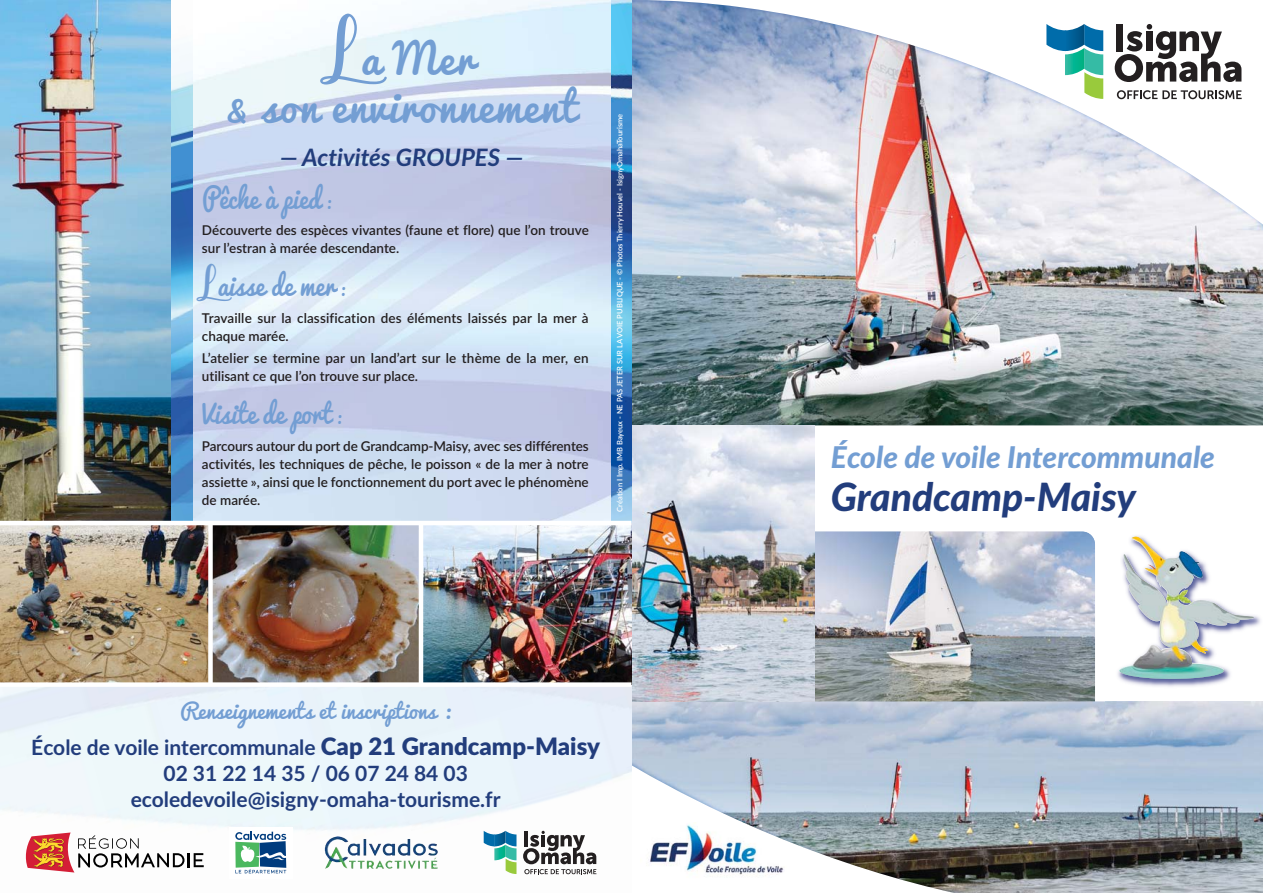
<style>
.page{position:relative;width:1263px;height:893px;background:#fff}
.page>*{position:absolute;margin:0;border:0;box-sizing:border-box;transform-origin:0 0}
.t1{font:42px/48px "Pacifico";letter-spacing:.025em;color:#739ed3;text-align:center}
.t2{font:italic 800 39px "Lato";color:#223d7c}
.t3{font:italic 800 30px "Lato";color:#739ed3}
.t4{font:27px "Pacifico";color:#739ed3;scale:.9 1}
.t5{font:italic 700 24px "Lato";color:#223d7c}
.t6{font:700 21px/25.8px "Lato";color:#223d7c;text-align:center}
.t7{font:21px "Pacifico";color:#739ed3}
.t8{font:600 13.5px/18px "Lato";color:#231f20}
.t9{font:600 7.5px "Lato";color:#fff}
.s1{font-family:"charlotte";font-size:51px}
.s2{font-size:30px}
.s3{font-size:18px}
.s4{font-family:"charlotte"}
.s5{font-weight:900;font-size:24px}
</style>
<div class="page">
<img style="left:631px;top:0;width:632px;height:893px">
<svg style="left:1046px;top:24px;width:57px;height:75px"></svg>
<svg style="left:1115px;top:24px;width:126px;height:58px"></svg>
<svg style="left:1117px;top:90px;width:125px;height:9px"></svg>
<svg style="left:633px;top:821px;width:165px;height:66px"></svg>
<img style="left:640px;top:821px;width:151px;height:61px">
<img style="left:0;top:0;width:631px;height:875px">
<img style="left:193px;top:0;width:417px;height:521px">
<img style="left:0;top:0;width:170px;height:521px">
<img style="left:0;top:525px;width:208px;height:157px">
<img style="left:213px;top:525px;width:206px;height:157px">
<img style="left:423px;top:525px;width:208px;height:157px">
<hr style="left:0;top:521px;width:631px;height:4px;background:#fff">
<div style="left:0;top:682px;width:631px;height:5px;background:#fff"></div>
<svg style="left:26px;top:832px;width:178px;height:40px"></svg>
<div style="left:229px;top:827px;width:64px;height:51px;background:#fff"></div>
<svg style="left:235px;top:832px;width:51px;height:41px"></svg>
<img style="left:325px;top:836px;width:113px;height:33px">
<svg style="left:484px;top:831px;width:32px;height:43px"></svg>
<svg style="left:523px;top:831px;width:73px;height:43px"></svg>
<div style="left:208px;top:523px;width:5px;height:162px;background:#fff"></div>
<hr style="left:419px;top:523px;width:4px;height:162px;background:#fff">
<svg style="left:617px;top:492px;width:6px;height:4px"></svg>
<h1 class="t1" style="left:227px;top:40px;width:352px"><span class="s1">L</span>a Mer<br><span class="s2">&amp;</span> son environnement</h1>
<h3 class="t5" style="left:280px;top:144px;width:245px">— Activités GROUPES —</h3>
<h3 class="t4" style="left:202px;top:183px;width:145px">Pêche à pied <span class="s3">:</span></h3>
<p class="t8" style="left:202px;top:222px;width:388px">Découverte des espèces vivantes (faune et flore) que l’on trouve sur l’estran à marée descendante.</p>
<h3 class="t4" style="left:202px;top:271px;width:160px"><span class="s4">L</span>aisse de mer <span class="s3">:</span></h3>
<p class="t8" style="left:202px;top:310px;width:388px">Travaille sur la classification des éléments laissés par la mer à chaque marée.</p>
<p class="t8" style="left:202px;top:350px;width:388px">L’atelier se termine par un land’art sur le thème de la mer, en utilisant ce que l’on trouve sur place.</p>
<h3 class="t4" style="left:202px;top:399px;width:156px">Visite de port <span class="s3">:</span></h3>
<p class="t8" style="left:202px;top:438px;width:388px;text-align:justify">Parcours autour du port de Grandcamp-Maisy, avec ses différentes activités, les techniques de pêche, le poisson « de la mer à notre assiette », ainsi que le fonctionnement du port avec le phénomène de marée.</p>
<p class="t9" style="left:617px;top:512px;width:399px;rotate:-90deg">Créa on I Imp. IMB Bayeux - NE PAS JETER SUR LA VOIE PUBLIQUE - © Photos Thierry Houvel - IsignyOmahaTourisme</p>
<h3 class="t7" style="left:181px;top:699px;width:272px">Renseignements et inscriptions :</h3>
<h3 class="t6" style="left:31px;top:736px;width:570px">École de voile intercommunale <span class="s5">Cap 21 Grandcamp-Maisy<br></span>02 31 22 14 35 / 06 07 24 84 03 ecoledevoile@isigny-omaha-tourisme.fr</h3>
<h3 class="t3" style="left:831px;top:440px;width:386px">École de voile Intercommunale</h3>
<h2 class="t2" style="left:831px;top:475px;width:306px">Grandcamp-Maisy</h2>
</div>
